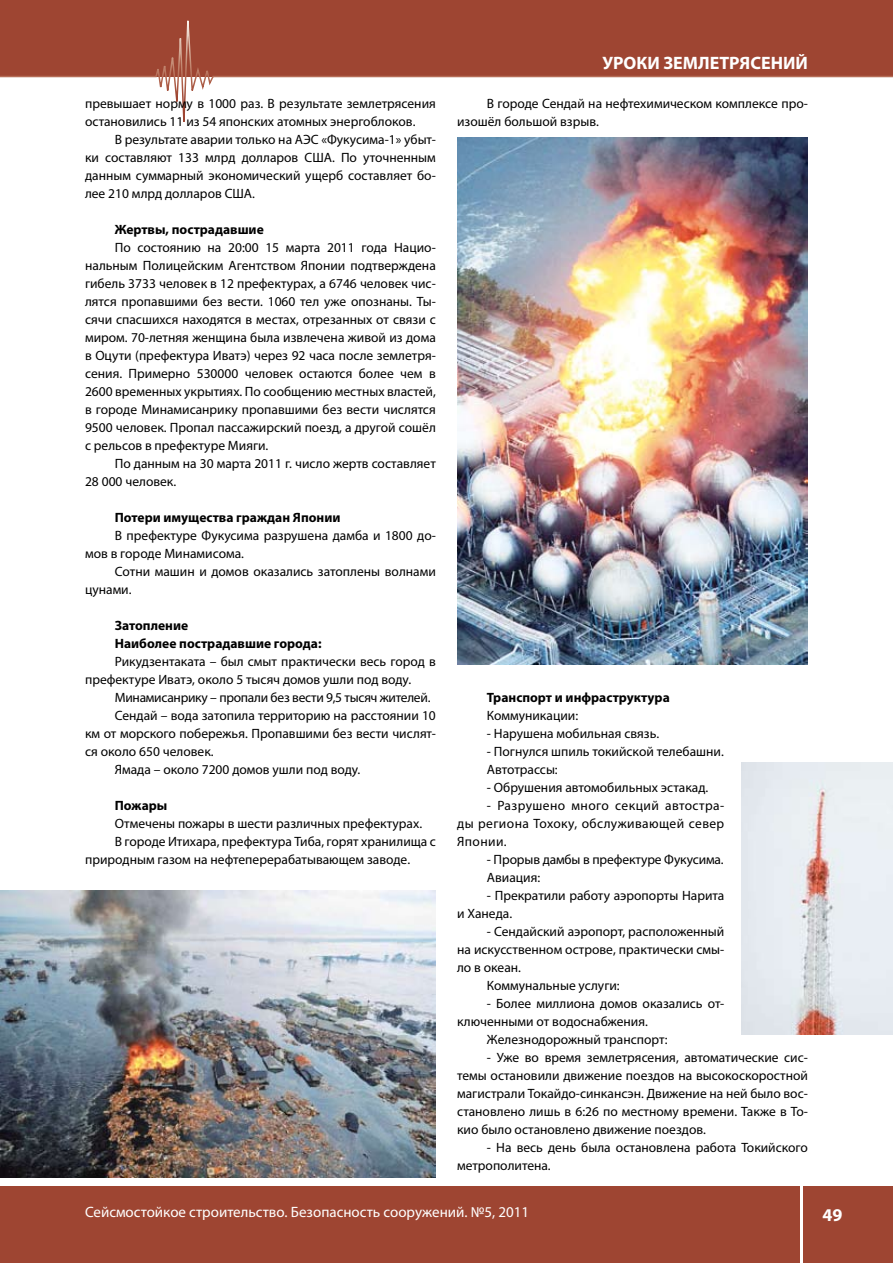
<style>
.page{position:relative;width:893px;height:1263px;background:#fff}
.page>*{position:absolute;margin:0;border:0;box-sizing:border-box;transform-origin:0 0}
.t1{font:700 18px "Myriad Pro";color:#fff}
.t2{font:15px "Myriad Pro";color:#fff}
.t3{font:13.5px/18px "Myriad Pro";color:#000}
.t4{font:700 13.5px/18px "Myriad Pro";color:#000}
.t5{font:13.5px "Myriad Pro";letter-spacing:-.02em;color:#000}
.s1{font-weight:400}
</style>
<div class="page">
<div style="left:0;top:1186px;width:799px;height:77px;background:#9e4532"></div>
<div style="left:804px;top:1186px;width:89px;height:77px;background:#9e4532"></div>
<svg style="left:0;top:0;width:893px;height:138px"></svg>
<img style="left:0;top:891px;width:435px;height:286px">
<img style="left:457px;top:138px;width:351px;height:526px">
<img style="left:741px;top:763px;width:152px;height:272px">
<p class="t3" style="left:85px;top:94px;width:352px">превышает норму в 1000 раз. В результате землетрясения</p>
<p class="t3" style="left:85px;top:112px;width:332px">остановились 11 из 54 японских атомных энергоблоков.</p>
<p class="t3" style="left:115px;top:130px;width:323px">В результате аварии только на АЭС «Фукусима-1» убыт-</p>
<p class="t3" style="left:85px;top:148px;width:352px">ки составляют 133 млрд долларов США. По уточненным</p>
<p class="t3" style="left:85px;top:166px;width:352px">данным суммарный экономический ущерб составляет бо-</p>
<p class="t3" style="left:85px;top:184px;width:171px">лее 210 млрд долларов США.</p>
<p class="t4" style="left:115px;top:220px;width:151px">Жертвы, пострадавшие</p>
<p class="t3" style="left:115px;top:238px;width:323px">По состоянию на 20:00 15 марта 2011 года Нацио-</p>
<p class="t3" style="left:85px;top:256px;width:352px">нальным Полицейским Агентством Японии подтверждена</p>
<p class="t3" style="left:85px;top:274px;width:352px">гибель 3733 человек в 12 префектурах, а 6746 человек чис-</p>
<p class="t3" style="left:85px;top:292px;width:352px">лятся пропавшими без вести. 1060 тел уже опознаны. Ты-</p>
<p class="t3" style="left:85px;top:310px;width:352px">сячи спасшихся находятся в местах, отрезанных от связи с</p>
<p class="t3" style="left:85px;top:328px;width:352px">миром. 70-летняя женщина была извлечена живой из дома</p>
<p class="t3" style="left:85px;top:346px;width:352px">в Оцути (префектура Иватэ) через 92 часа после землетря-</p>
<p class="t3" style="left:85px;top:364px;width:352px">сения. Примерно 530000 человек остаются более чем в</p>
<p class="t3" style="left:85px;top:382px;width:352px">2600 временных укрытиях. По сообщению местных властей,</p>
<p class="t3" style="left:85px;top:400px;width:352px">в городе Минамисанрику пропавшими без вести числятся</p>
<p class="t3" style="left:85px;top:418px;width:352px">9500 человек. Пропал пассажирский поезд, а другой сошёл</p>
<p class="t3" style="left:85px;top:436px;width:185px">с рельсов в префектуре Мияги.</p>
<p class="t3" style="left:115px;top:454px;width:323px">По данным на 30 марта 2011 г. число жертв составляет</p>
<p class="t3" style="left:85px;top:472px;width:93px">28 000 человек.</p>
<p class="t4" style="left:115px;top:508px;width:227px">Потери имущества граждан Японии</p>
<p class="t3" style="left:115px;top:526px;width:323px">В префектуре Фукусима разрушена дамба и 1800 до-</p>
<p class="t3" style="left:85px;top:544px;width:160px">мов в городе Минамисома.</p>
<p class="t3" style="left:115px;top:562px;width:323px">Cотни машин и домов оказались затоплены волнами</p>
<p class="t3" style="left:85px;top:580px;width:48px">цунами.</p>
<p class="t4" style="left:115px;top:616px;width:75px">Затопление</p>
<p class="t4" style="left:115px;top:634px;width:208px">Наиболее пострадавшие города:</p>
<p class="t3" style="left:115px;top:652px;width:323px">Рикудзентаката – был смыт практически весь город в</p>
<p class="t3" style="left:85px;top:670px;width:328px">префектуре Иватэ, около 5 тысяч домов ушли под воду.</p>
<p class="t5" style="left:115px;top:689px;width:317px">Минамисанрику – пропали без вести 9,5 тысяч жителей.</p>
<p class="t3" style="left:115px;top:706px;width:323px">Сендай – вода затопила территорию на расстоянии 10</p>
<p class="t3" style="left:85px;top:724px;width:352px">км от морского побережья. Пропавшими без вести числят-</p>
<p class="t3" style="left:85px;top:742px;width:130px">ся около 650 человек.</p>
<p class="t3" style="left:115px;top:760px;width:247px">Ямада – около 7200 домов ушли под воду.</p>
<p class="t4" style="left:115px;top:796px;width:54px">Пожары</p>
<p class="t3" style="left:115px;top:814px;width:309px">Отмечены пожары в шести различных префектурах.</p>
<p class="t3" style="left:115px;top:832px;width:323px">В городе Итихара, префектура Тиба, горят хранилища с</p>
<p class="t3" style="left:85px;top:850px;width:327px">природным газом на нефтеперерабатывающем заводе.</p>
<p class="t1" style="left:603px;top:51px;width:207px">УРОКИ ЗЕМЛЕТРЯСЕНИЙ</p>
<p class="t3" style="left:457px;top:94px;width:352px;text-indent:30px">В городе Сендай на нефтехимическом комплексе про&shy;изошёл большой взрыв.</p>
<p class="t4" style="left:487px;top:688px;width:184px">Транспорт и инфраструктура<br><span class="s1">Коммуникации:</span></p>
<p class="t3" style="left:487px;top:724px;width:174px">- Нарушена мобильная связь.</p>
<p class="t3" style="left:487px;top:742px;width:238px">- Погнулся шпиль токийской телебашни.<br>Автотрассы:</p>
<p class="t3" style="left:487px;top:778px;width:223px">- Обрушения автомобильных эстакад.</p>
<p class="t3" style="left:457px;top:796px;width:269px;text-align:justify;text-indent:30px">- Разрушено много секций автостра&shy;ды региона Тохоку, обслуживающей север Японии.</p>
<p class="t3" style="left:487px;top:850px;width:238px">- Прорыв дамбы в префектуре Фукусима.<br>Авиация:</p>
<p class="t3" style="left:457px;top:886px;width:269px;text-indent:30px">- Прекратили работу аэропорты Нарита и Ханеда.</p>
<p class="t3" style="left:487px;top:922px;width:239px">- Сендайский аэропорт, расположенный</p>
<p class="t3" style="left:457px;top:940px;width:269px">на искусственном острове, практически смы-</p>
<p class="t3" style="left:457px;top:958px;width:65px">ло в океан.</p>
<p class="t3" style="left:487px;top:976px;width:134px">Коммунальные услуги:</p>
<p class="t3" style="left:487px;top:994px;width:239px">- Более миллиона домов оказались от-</p>
<p class="t3" style="left:457px;top:1012px;width:192px">ключенными от водоснабжения.</p>
<p class="t3" style="left:487px;top:1030px;width:182px">Железнодорожный транспорт:</p>
<p class="t3" style="left:457px;top:1048px;width:352px;text-align:justify;text-indent:30px">- Уже во время землетрясения, автоматические сис&shy;темы остановили движение поездов на высокоскоростной магистрали Токайдо-синкансэн. Движение на ней было вос&shy;становлено лишь в 6:26 по местному времени. Также в То&shy;кио было остановлено движение поездов.</p>
<p class="t3" style="left:457px;top:1138px;width:352px;text-indent:30px">- На весь день была остановлена работа Токийского метрополитена.</p>
<p class="t2" style="left:85px;top:1202px;width:446px">Сейсмостойкое строительство. Безопасность сооружений. №5, 2011</p>
<p class="t1" style="left:822px;top:1203px;width:21px">49</p>
</div>
